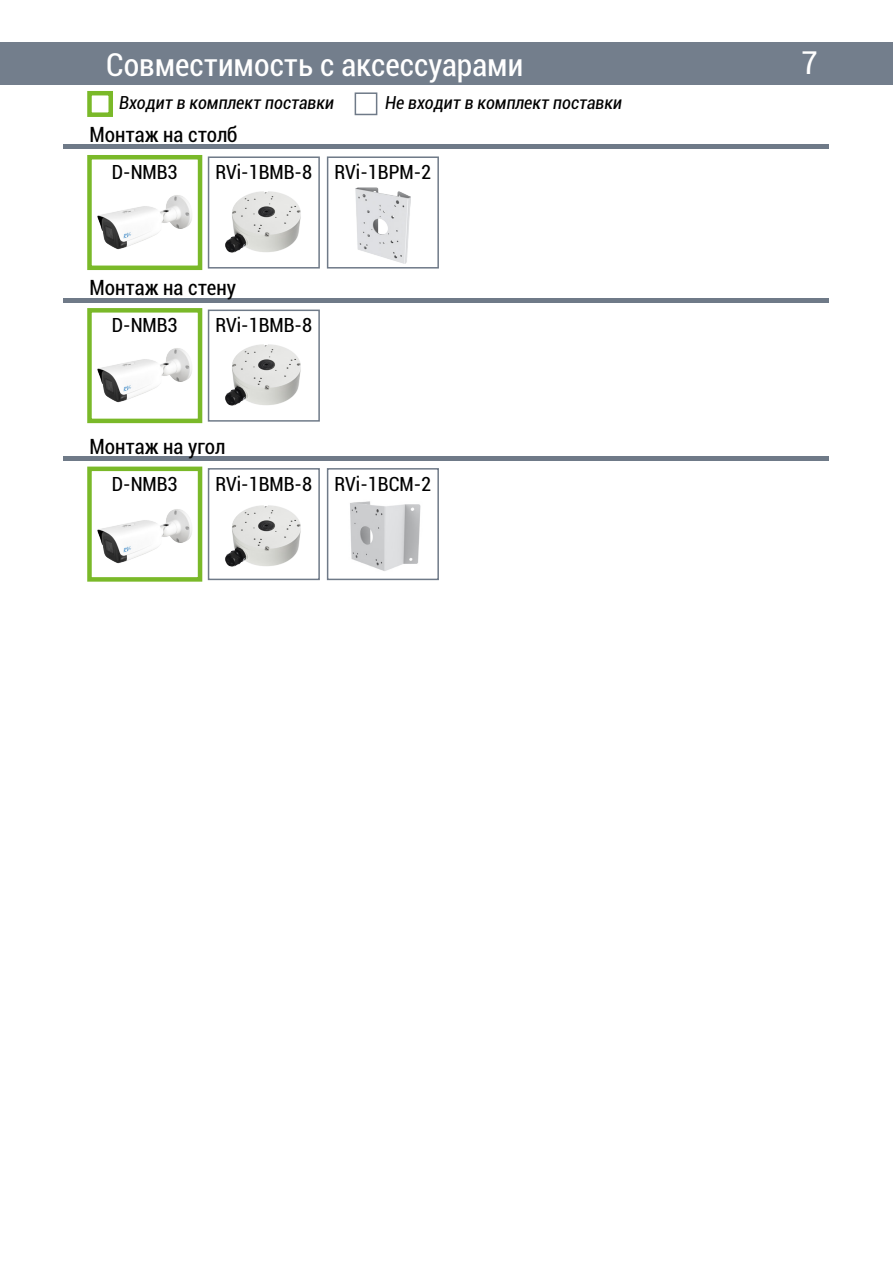
<style>
.page{position:relative;width:893px;height:1263px;background:#fff}
.page>*{position:absolute;margin:0;border:0;box-sizing:border-box;transform-origin:0 0}
.t1{font:condensed 31.5px "Roboto";color:#fff}
.t2{font:condensed 21px "Roboto";color:#000}
.t3{font:condensed 19.5px "Roboto";color:#000}
.t4{font:italic condensed 18px "Roboto";color:#000}
</style>
<div class="page">
<div style="left:0;top:43px;width:893px;height:42px;background:#737e8c"></div>
<hr style="left:64px;top:145px;width:765px;height:4px;background:#6f7a88">
<hr style="left:64px;top:298px;width:765px;height:4px;background:#6f7a88">
<div style="left:327px;top:156px;width:112px;height:113px;border:2px solid #6f7a88"></div>
<img style="left:355px;top:187px;width:55px;height:77px">
<div style="left:208px;top:156px;width:112px;height:113px;border:2px solid #6f7a88"></div>
<div style="left:208px;top:310px;width:112px;height:112px;border:2px solid #6f7a88"></div>
<div style="left:87px;top:91px;width:26px;height:26px;border:4px solid #7ab929"></div>
<div style="left:355px;top:92px;width:22px;height:23px;border:2px solid #6f7a88"></div>
<div style="left:87px;top:155px;width:115px;height:115px;border:4px solid #7ab929"></div>
<div style="left:87px;top:308px;width:115px;height:115px;border:4px solid #7ab929"></div>
<div style="left:64px;top:456px;width:765px;height:5px;background:#6f7a88"></div>
<div style="left:208px;top:468px;width:112px;height:112px;border:2px solid #6f7a88"></div>
<img style="left:209px;top:503px;width:110px;height:65px">
<div style="left:87px;top:467px;width:115px;height:115px;border:4px solid #7ab929"></div>
<div style="left:327px;top:468px;width:112px;height:112px;border:2px solid #6f7a88"></div>
<img style="left:209px;top:342px;width:110px;height:65px">
<img style="left:209px;top:189px;width:110px;height:65px">
<img style="left:350px;top:501px;width:71px;height:70px">
<img style="left:97px;top:509px;width:95px;height:55px">
<img style="left:97px;top:348px;width:95px;height:55px">
<img style="left:97px;top:195px;width:95px;height:55px">
<h1 class="t1" style="left:106px;top:43px;width:419px">Совместимость с аксессуарами</h1>
<h1 class="t1" style="left:801px;top:41px;width:18px">7</h1>
<p class="t4" style="left:119px;top:90px;width:216px">Входит в комплект поставки</p>
<p class="t4" style="left:385px;top:90px;width:239px">Не входит в комплект поставки</p>
<p class="t2" style="left:89px;top:120px;width:149px">Монтаж на столб</p>
<p class="t3" style="left:112px;top:159px;width:67px">D-NMB3</p>
<p class="t3" style="left:215px;top:158px;width:217px">RVi-1BMB-8 RVi-1BPM-2</p>
<p class="t2" style="left:89px;top:273px;width:148px">Монтаж на стену</p>
<p class="t3" style="left:112px;top:312px;width:67px">D-NMB3</p>
<p class="t3" style="left:215px;top:312px;width:98px">RVi-1BMB-8</p>
<p class="t2" style="left:89px;top:432px;width:137px">Монтаж на угол</p>
<p class="t3" style="left:112px;top:470px;width:67px">D-NMB3</p>
<p class="t3" style="left:215px;top:470px;width:217px">RVi-1BMB-8 RVi-1BСM-2</p>
</div>
